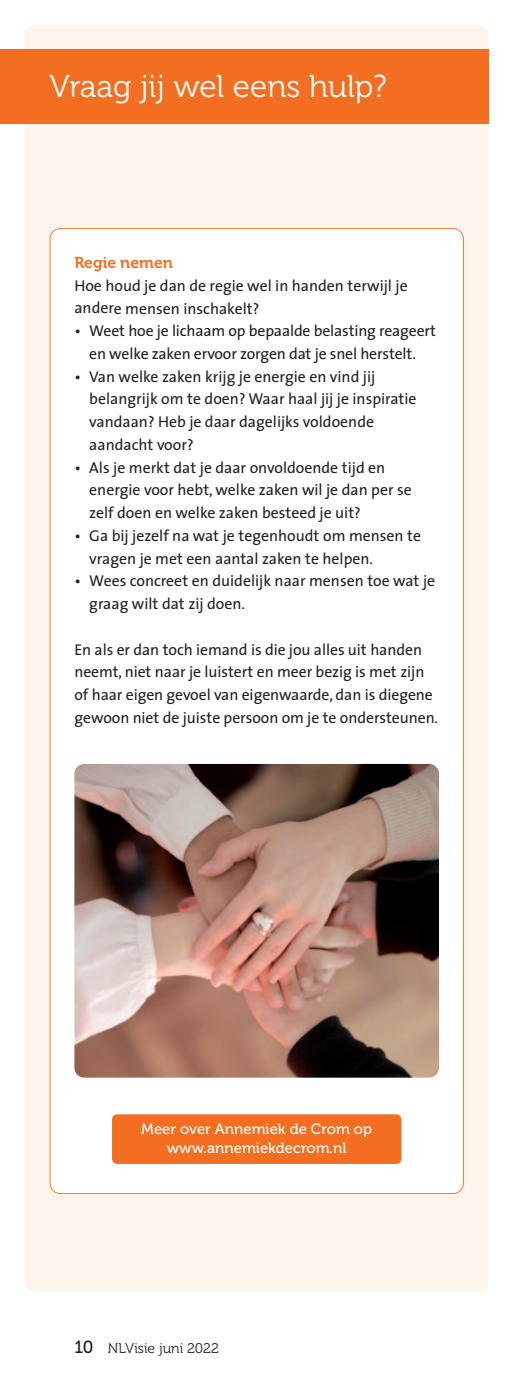
<style>
.page{position:relative;width:506px;height:1389px;background:#fff}
.page>*{position:absolute;margin:0;border:0;box-sizing:border-box;transform-origin:0 0}
.t1{font:31.5px "Museo 300";color:#fff}
.t2{font:15.75px/22.8px "The Sans";color:#231f20}
.t3{font:15.75px "Museo 700";color:#f36e21}
.t4{font:14.88px/19.2px "Museo 500";color:#fff;text-align:center}
.t5{font:14px "Museo 300";color:#231f20}
.s1{font-family:"Museo 500";font-size:17.5px}
</style>
<div class="page">
<div style="left:25px;top:25px;width:464px;height:1267px;background:#fdf4ec;border-radius:10px"></div>
<div style="left:50px;top:229px;width:413px;height:964px;background:#fff;border-radius:10px"></div>
<div style="left:50px;top:228px;width:414px;height:966px;border:2px solid #f36e21;border-radius:11px"></div>
<div style="left:0;top:50px;width:489px;height:74px;background:#f36e21"></div>
<div style="left:112px;top:1114px;width:289px;height:50px;background:#f36e21;border-radius:5px"></div>
<img style="left:74px;top:764px;width:365px;height:314px;border-radius:10px">
<h1 class="t1" style="left:50px;top:73px;width:339px">Vraag jij wel eens hulp?</h1>
<p class="t3" style="left:74px;top:256px;width:100px">Regie nemen</p>
<p class="t2" style="left:74px;top:276px;width:335px">Hoe houd je dan de regie wel in handen terwijl je andere mensen inschakelt?</p>
<p class="t2" style="left:74px;top:321px;width:363px;text-align:center">• Weet hoe je lichaam op bepaalde belasting reageert en welke zaken ervoor zorgen dat je snel herstelt.</p>
<p class="t2" style="left:89px;top:367px;width:329px;text-indent:-15px">• Van welke zaken krijg je energie en vind jij belangrijk om te doen? Waar haal jij je inspiratie vandaan? Heb je daar dagelijks voldoende aandacht voor?</p>
<p class="t2" style="left:89px;top:458px;width:324px;text-indent:-15px">• Als je merkt dat je daar onvoldoende tijd en energie voor hebt, welke zaken wil je dan per se zelf doen en welke zaken besteed je uit?</p>
<p class="t2" style="left:89px;top:526px;width:333px;text-indent:-15px">• Ga bij jezelf na wat je tegenhoudt om mensen te vragen je met een aantal zaken te helpen.</p>
<p class="t2" style="left:89px;top:571px;width:347px;text-indent:-15px">• Wees concreet en duidelijk naar men sen toe wat je graag wilt dat zij doen.</p>
<p class="t2" style="left:74px;top:640px;width:365px">En als er dan toch iemand is die jou alles uit handen neemt, niet naar je luistert en meer bezig is met zijn of haar eigen gevoel van eigenwaarde, dan is diegene gewoon niet de juiste persoon om je te ondersteunen.</p>
<p class="t4" style="left:141px;top:1119px;width:232px">Meer over Annemiek de Crom op www.annemiekdecrom.nl</p>
<p class="t5" style="left:74px;top:1342px;width:146px"><span class="s1">10</span> NLVisie juni 2022</p>
</div>
